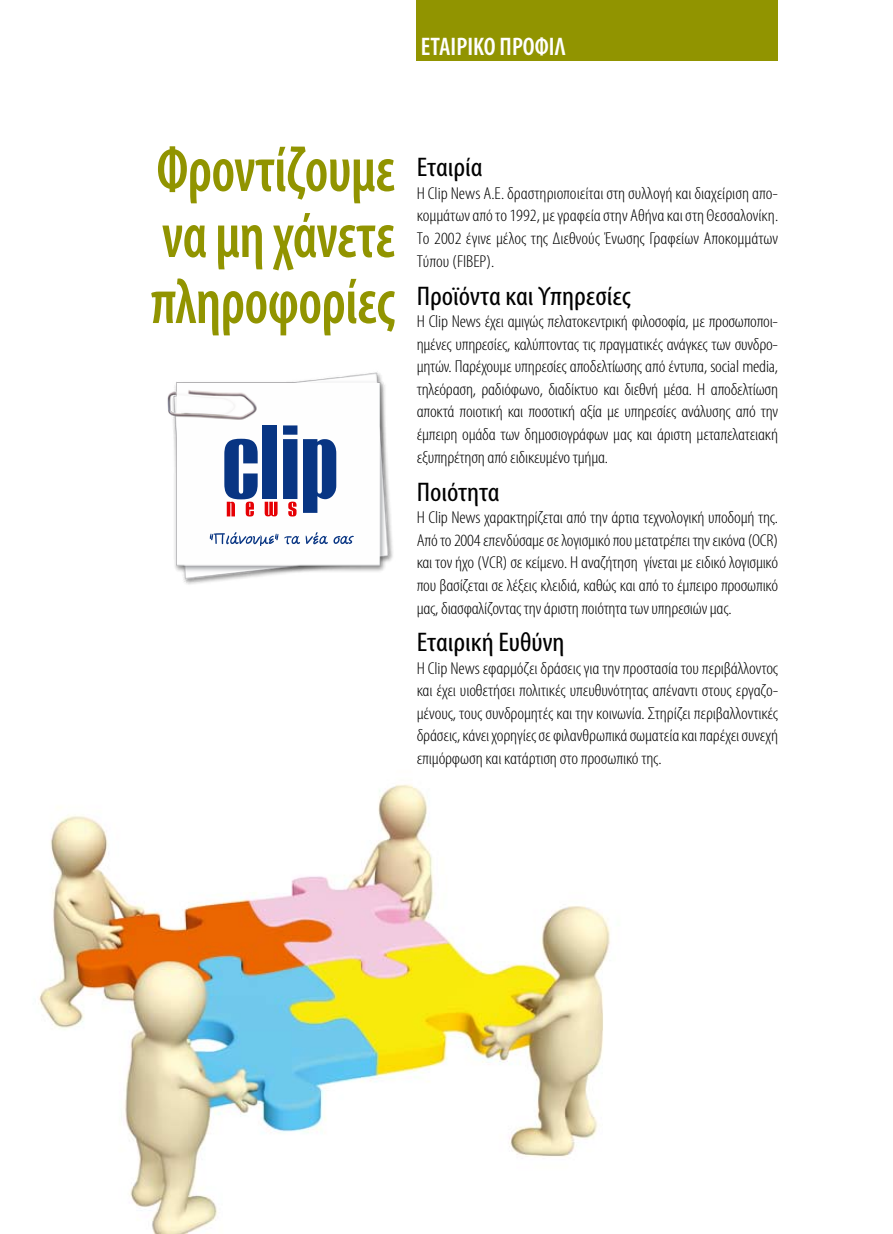
<style>
.page{position:relative;width:893px;height:1234px;background:#fff}
.page>*{position:absolute;margin:0;border:0;box-sizing:border-box;transform-origin:0 0}
.t1{font:600 condensed 64.5px/66px "Myriad Pro";letter-spacing:-.01em;color:#919400;text-align:justify;scale:.9 1}
.t2{font:condensed 27px "Myriad Pro";color:#000;scale:1.1 1}
.t3{font:600 condensed 25.5px "Myriad Pro";color:#fff}
.t4{font:300 condensed 17.25px/22.6px "Myriad Pro";letter-spacing:-.01em;color:#000;text-align:justify;scale:1.1 1}
</style>
<div class="page">
<img style="left:167px;top:372px;width:226px;height:213px">
<svg style="left:224px;top:438px;width:34px;height:78px"></svg>
<div style="left:262px;top:425px;width:15px;height:74px;background:#083583"></div>
<svg style="left:265px;top:425px;width:32px;height:91px"></svg>
<svg style="left:303px;top:439px;width:33px;height:74px"></svg>
<svg style="left:210px;top:532px;width:68px;height:14px"></svg>
<svg style="left:284px;top:535px;width:16px;height:9px"></svg>
<svg style="left:306px;top:532px;width:48px;height:12px"></svg>
<img style="left:38px;top:784px;width:572px;height:449px">
<div style="left:417px;top:0;width:361px;height:61px;background:#919400"></div>
<h3 class="t3" style="left:421px;top:30px;width:146px">ΕΤΑΙΡΙΚΟ ΠΡΟΦΙΛ</h3>
<h1 class="t1" style="left:151px;top:135px;width:273px">Φροντίζουμε να μη χάνετε πληροφορίες</h1>
<h2 class="t2" style="left:417px;top:151px;width:61px">Εταιρία</h2>
<p class="t4" style="left:417px;top:182px;width:330px">Η Clip News Α.Ε. δραστηριοποιείται στη συλλογή και διαχείριση απο&shy;κομμάτων από το 1992, με γραφεία στην Αθήνα και στη Θεσσαλονίκη.<br>Το 2002 έγινε μέλος της Διεθνούς Ένωσης Γραφείων Αποκομμάτων Τύπου (FIBEP).</p>
<h2 class="t2" style="left:417px;top:279px;width:196px">Προϊόντα και Υπηρεσίες</h2>
<p class="t4" style="left:417px;top:310px;width:330px">Η Clip News έχει αμιγώς πελατοκεντρική φιλοσοφία, με προσωποποι&shy;ημένες υπηρεσίες, καλύπτοντας τις πραγματικές ανάγκες των συνδρο&shy;μητών. Παρέχουμε υπηρεσίες αποδελτίωσης από έντυπα, social media, τηλεόραση, ραδιόφωνο, διαδίκτυο και διεθνή μέσα. Η αποδελτίωση αποκτά ποιοτική και ποσοτική αξία με υπηρεσίες ανάλυσης από την έμπειρη ομάδα των δημοσιογράφων μας και άριστη μεταπελατειακή εξυπηρέτηση από ειδικευμένο τμήμα.</p>
<h2 class="t2" style="left:417px;top:475px;width:77px">Ποιότητα</h2>
<p class="t4" style="left:417px;top:506px;width:330px">Η Clip News χαρακτηρίζεται από την άρτια τεχνολογική υποδομή της.<br>Από το 2004 επενδύσαμε σε λογισμικό που μετατρέπει την εικόνα (OCR) και τον ήχο (VCR) σε κείμενο. Η αναζήτηση γίνεται με ειδικό λογισμικό που βασίζεται σε λέξεις κλειδιά, καθώς και από το έμπειρο προσωπικό μας, διασφαλίζοντας την άριστη ποιότητα των υπηρεσιών μας.</p>
<h2 class="t2" style="left:417px;top:626px;width:136px">Εταιρική Ευθύνη</h2>
<p class="t4" style="left:417px;top:656px;width:330px">Η Clip News εφαρμόζει δράσεις για την προστασία του περιβάλλοντος και έχει υιοθετήσει πολιτικές υπευθυνότητας απέναντι στους εργαζο&shy;μένους, τους συνδρομητές και την κοινωνία. Στηρίζει περιβαλλοντικές δράσεις, κάνει χορηγίες σε φιλανθρωπικά σωματεία και παρέχει συνεχή επιμόρφωση και κατάρτιση στο προσωπικό της.</p>
</div>
